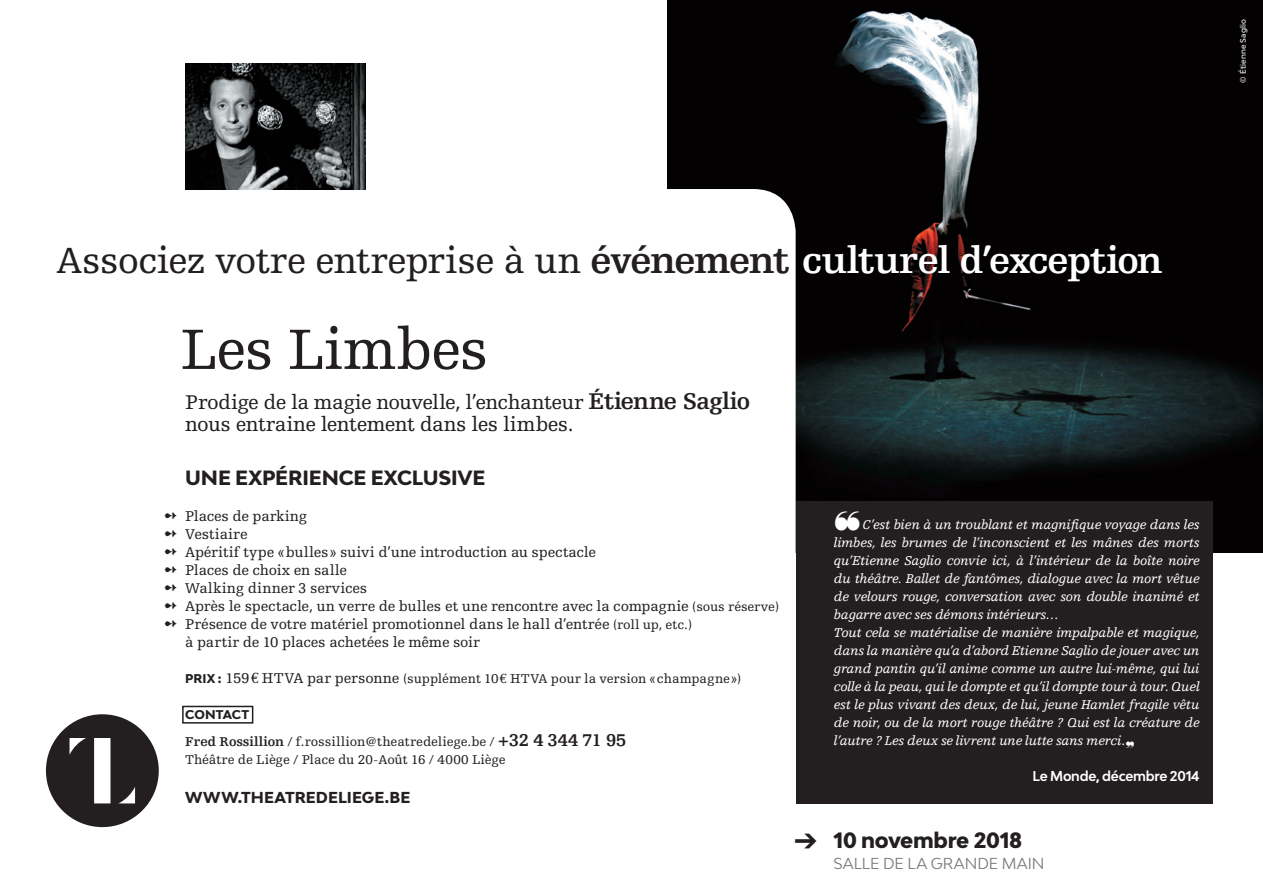
<style>
.page{position:relative;width:1263px;height:893px;background:#fff}
.page>*{position:absolute;margin:0;border:0;box-sizing:border-box;transform-origin:0 0}
.t1{font:60px "Egyptienne F";letter-spacing:-.02em;color:#231f20}
.t2{font:38.55px "Egyptienne F";letter-spacing:-.025em;color:#231f20}
.t3{font:21px "Egyptienne F";letter-spacing:-.02em;color:#231f20}
.t4{font:800 21px "Bw Modelica";letter-spacing:-.015em;color:#231f20}
.t5{font:800 19.5px "Bw Modelica";letter-spacing:-.01em;color:#231f20}
.Paragraphe_de_liste{font:15px "Egyptienne F";letter-spacing:-.01em;color:#231f20}
.t6{font:800 15px "Bw Modelica";letter-spacing:.005em;color:#231f20}
.t7{font:15px "Bw Modelica";color:#76787b}
.t8{font:italic 13.5px/18px "Egyptienne F";letter-spacing:-.015em;color:#fff;text-align:justify}
.t9{font:13.5px "Egyptienne F";letter-spacing:-.005em;color:#231f20}
.t10{font:700 13.5px "Bw Modelica";letter-spacing:-.02em;color:#fff}
.t11{font:800 12px "Bw Modelica";color:#231f20}
.t12{font:500 7.5px "Bw Modelica";letter-spacing:.025em;color:#fff}
.s1{font-weight:700}
.s2{font-weight:700;color:#fff}
.s3{font-weight:700;font-size:24px}
.s4{font-size:13.5px}
.s5{font-family:"Bw Modelica";font-weight:800;font-size:12px}
.s6{font-size:15px}
.s7{font-family:"Euro Serif";font-size:15px}
.s8{font-family:"Euro Serif"}
.s9{font-weight:700;font-size:18px}
.s10{font-style:normal}
</style>
<div class="page">
<img style="left:667px;top:0;width:596px;height:553px">
<svg style="left:182px;top:189px;width:614px;height:535px"></svg>
<svg style="left:46px;top:714px;width:113px;height:113px"></svg>
<div style="left:182px;top:706px;width:71px;height:18px;border:2px solid #231f20"></div>
<div style="left:796px;top:501px;width:416px;height:302px;background:#231f20"></div>
<img style="left:185px;top:64px;width:181px;height:125px">
<p class="t12" style="left:1238px;top:83px;width:65px;rotate:-90deg">© Étienne Saglio</p>
<p class="t2" style="left:56px;top:239px;width:1108px">Associez votre entreprise à un <span class="s1">événement</span> <span class="s2">culturel d’exception</span></p>
<p class="t1" style="left:180px;top:316px;width:310px">Les Limbes</p>
<p class="t3" style="left:185px;top:390px;width:566px">Prodige de la magie nouvelle, l’enchanteur <span class="s3">Étienne Saglio</span></p>
<p class="t3" style="left:185px;top:413px;width:390px">nous entraine lentement dans les limbes.</p>
<p class="t5" style="left:185px;top:465px;width:302px">UNE EXPÉRIENCE EXCLUSIVE</p>
<p class="Paragraphe_de_liste" style="left:164px;top:508px;width:145px">➻ Places de parking</p>
<p class="Paragraphe_de_liste" style="left:164px;top:526px;width:85px">➻ Vestiaire</p>
<p class="Paragraphe_de_liste" style="left:164px;top:544px;width:434px">➻ Apéritif type «bulles» suivi d’une introduction au spectacle</p>
<p class="Paragraphe_de_liste" style="left:164px;top:562px;width:184px">➻ Places de choix en salle</p>
<p class="Paragraphe_de_liste" style="left:164px;top:580px;width:205px">➻ Walking dinner 3 services</p>
<p class="Paragraphe_de_liste" style="left:164px;top:598px;width:616px">➻ Après le spectacle, un verre de bulles et une rencontre avec la compagnie <span class="s4">(sous réserve)</span></p>
<p class="Paragraphe_de_liste" style="left:164px;top:616px;width:530px">➻ Présence de votre matériel promotionnel dans le hall d’entrée <span class="s4">(roll up, etc.)</span></p>
<p class="Paragraphe_de_liste" style="left:185px;top:634px;width:296px">à partir de 10 places achetées le même soir</p>
<p class="t9" style="left:185px;top:671px;width:557px"><span class="s5">PRIX :</span> <span class="s6">159</span> <span class="s7">€</span> <span class="s6">HTVA par personne</span> (supplément 10 <span class="s8">€</span> HTVA pour la version «champagne»)</p>
<p class="t11" style="left:185px;top:707px;width:65px">CONTACT</p>
<p class="t9" style="left:185px;top:734px;width:442px"><span class="s1">Fred Rossillion</span> / f.rossillion@theatredeliege.be / <span class="s9">+32 4 344 71 95</span></p>
<p class="t9" style="left:185px;top:752px;width:322px">Théâtre de Liège / Place du 20-Août 16 / 4000 Liège</p>
<p class="t6" style="left:185px;top:788px;width:227px">WWW.THEATREDELIEGE.BE</p>
<p class="t8" style="left:834px;top:516px;width:367px;text-indent:29px">C’est bien à un troublant et magnifique voyage dans les limbes, les brumes de l’inconscient et les mânes des morts qu’Etienne Saglio convie ici, à l’intérieur de la boîte noire du théâtre. Ballet de fantômes, dialogue avec la mort vêtue de velours rouge, conversation avec son double inanimé et bagarre avec ses démons intérieurs…</p>
<p class="t8" style="left:834px;top:624px;width:367px">Tout cela se matérialise de manière impalpable et magique, dans la manière qu’a d’abord Etienne Saglio de jouer avec un grand pantin qu’il anime comme un autre lui-même, qui lui colle à la peau, qui le dompte et qu’il dompte tour à tour. Quel est le plus vivant des deux, de lui, jeune Hamlet fragile vêtu de noir, ou de la mort rouge théâtre ? Qui est la créature de l’autre ? Les deux se livrent une lutte sans merci<span class="s10">.</span>❞</p>
<p class="t10" style="left:1032px;top:768px;width:169px">Le Monde, décembre 2014</p>
<p class="t4" style="left:794px;top:827px;width:229px">➔ 10 novembre 2018</p>
<p class="t7" style="left:833px;top:854px;width:212px">SALLE DE LA GRANDE MAIN</p>
</div>
